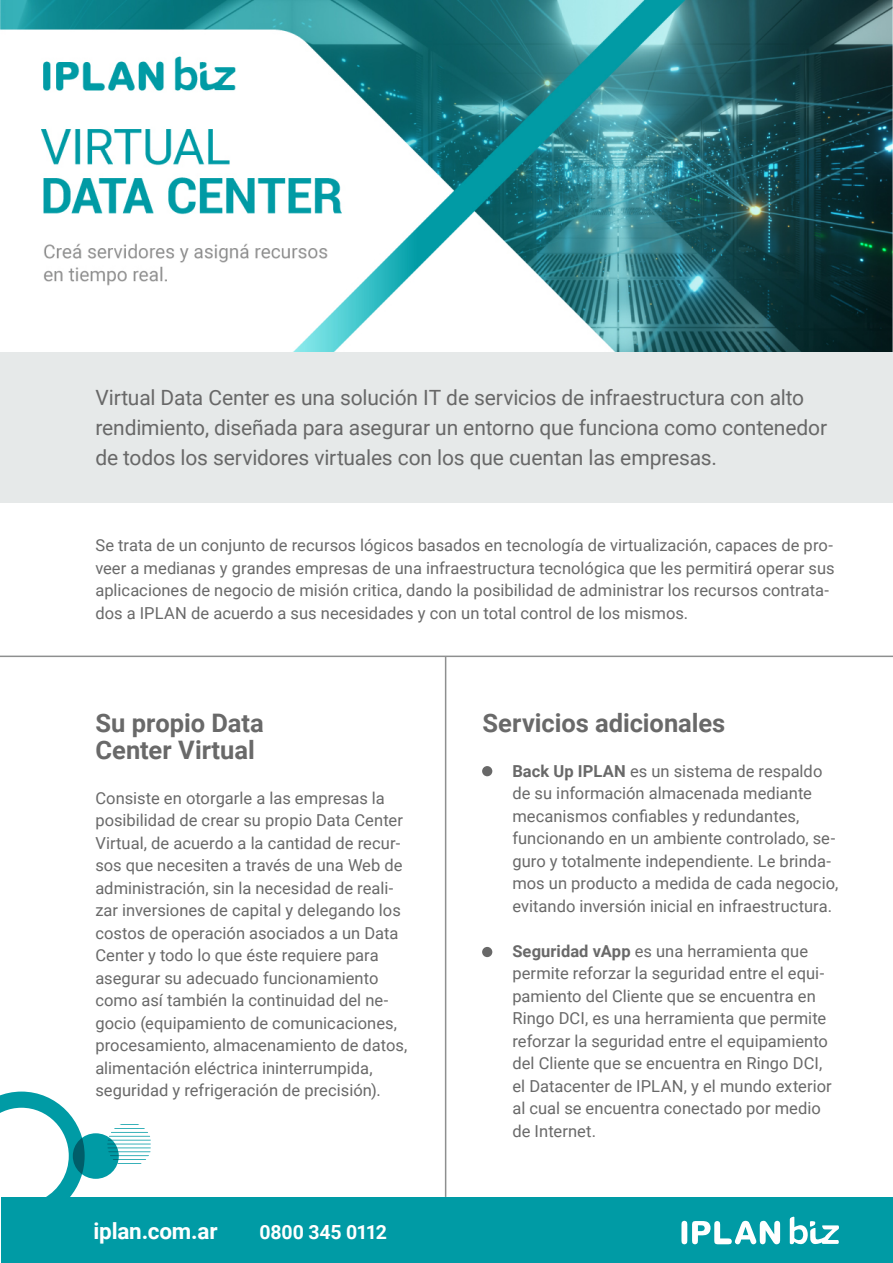
<style>
.page{position:relative;width:893px;height:1263px;background:#fff}
.page>*{position:absolute;margin:0;border:0;box-sizing:border-box;transform-origin:0 0}
.t1{font:700 25.5px/27px "Roboto";color:#696969}
.t2{font:700 22.5px "Roboto";letter-spacing:-.01em;color:#fff}
.t3{font:21px/30px "Roboto";letter-spacing:-.01em;color:#686868}
.t4{font:700 19.5px "Roboto";letter-spacing:-.01em;color:#fff}
.t5{font:16.5px/22.5px "Roboto";color:#696969}
.s1{font-weight:700}
</style>
<div class="page">
<div style="left:1px;top:1198px;width:892px;height:65px;background:#009ba5"></div>
<svg style="left:790px;top:1216px;width:49px;height:29px"></svg>
<svg style="left:681px;top:1221px;width:99px;height:23px"></svg>
<img style="left:1px;top:0;width:892px;height:352px">
<div style="left:1px;top:352px;width:892px;height:150px;background:#e6e9e9"></div>
<hr style="left:445px;top:656px;width:1px;height:541px;background:#8e8f8f">
<hr style="left:0;top:656px;width:893px;height:1px;background:#8e8f8f">
<svg style="left:108px;top:1124px;width:43px;height:40px"></svg>
<svg style="left:0;top:1091px;width:85px;height:107px"></svg>
<svg style="left:73px;top:1133px;width:46px;height:46px;background:#04909a"></svg>
<div style="left:482px;top:766px;width:10px;height:10px;background:#686868;border-radius:50%"></div>
<div style="left:482px;top:947px;width:10px;height:10px;background:#686868;border-radius:50%"></div>
<p class="t3" style="left:95px;top:382px;width:733px">Virtual Data Center es una solución IT de servicios de infraestructura con alto rendimiento, diseñada para asegurar un entorno que funciona como contenedor de todos los servidores virtuales con los que cuentan las empresas.</p>
<p class="t5" style="left:95px;top:534px;width:741px">Se trata de un conjunto de recursos lógicos basados en tecnología de virtualización, capaces de pro&shy;veer a medianas y grandes empresas de una infraestructura tecnológica que les permitirá operar sus aplicaciones de negocio de misión critica, dando la posibilidad de administrar los recursos contrata&shy;dos a IPLAN de acuerdo a sus necesidades y con un total control de los mismos.</p>
<h1 class="t1" style="left:95px;top:708px;width:170px">Su propio Data<br>Center Virtual</h1>
<p class="t5" style="left:95px;top:786px;width:314px">Consiste en otorgarle a las empresas la posibilidad de crear su propio Data Center Virtual, de acuerdo a la cantidad de recur&shy;sos que necesiten a través de una Web de administración, sin la necesidad de reali&shy;zar inversiones de capital y delegando los costos de operación asociados a un Data Center y todo lo que éste requiere para asegurar su adecuado funcionamiento como así también la continuidad del ne&shy;gocio (equipamiento de comunicaciones, procesamiento, almacenamiento de datos, alimentación eléctrica ininterrumpida, seguridad y refrigeración de precisión).</p>
<h2 class="t2" style="left:94px;top:1215px;width:126px">iplan.com.ar</h2>
<p class="t4" style="left:259px;top:1218px;width:129px">0800 345 0112</p>
<h1 class="t1" style="left:483px;top:708px;width:244px">Servicios adicionales</h1>
<p class="t5" style="left:512px;top:759px;width:327px"><span class="s1">Back Up IPLAN</span> es un sistema de respaldo de su información almacenada mediante mecanismos confiables y redundantes, funcionando en un ambiente controlado, se&shy;guro y totalmente independiente. Le brinda&shy;mos un producto a medida de cada negocio, evitando inversión inicial en infraestructura.</p>
<p class="t5" style="left:512px;top:939px;width:321px"><span class="s1">Seguridad vApp</span> es una herramienta que permite reforzar la seguridad entre el equi&shy;pamiento del Cliente que se encuentra en Ringo DCI, es una herramienta que permite reforzar la seguridad entre el equipamiento del Cliente que se encuentra en Ringo DCI, el Datacenter de IPLAN, y el mundo exterior al cual se encuentra conectado por medio de Internet.</p>
</div>
